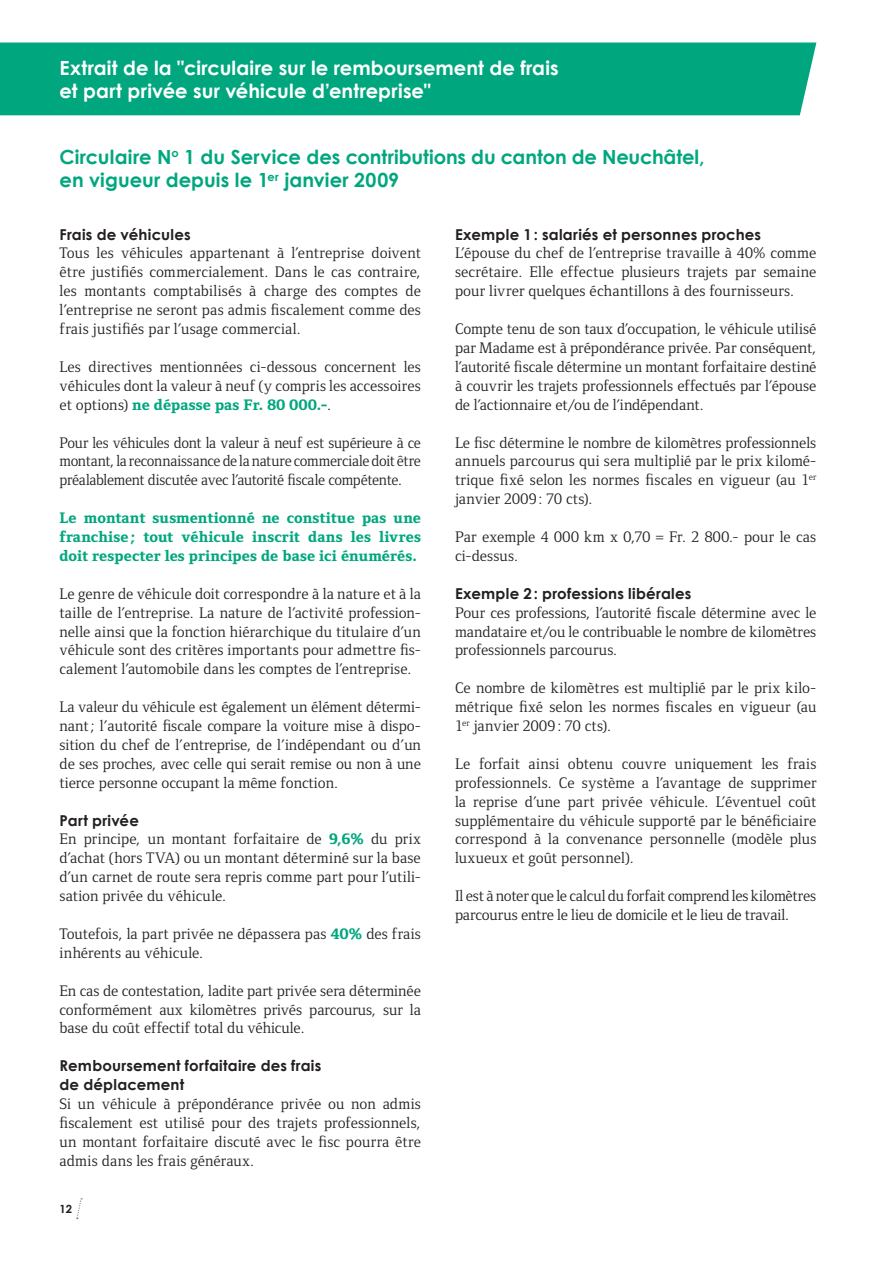
<style>
.page{position:relative;width:893px;height:1263px;background:#fff}
.page>*{position:absolute;margin:0;border:0;box-sizing:border-box;transform-origin:0 0}
.CHAPEAU{font:700 19.5px "Century Gothic";color:#00a77e}
.TITRE_HAUT_DE_PAGE{font:700 19.5px/23.4px "Century Gothic";letter-spacing:.005em;color:#fff}
.TEXTE_COURANT{font:15.75px/18.9px "Foundry Form Serif";color:#231f20;text-align:justify}
.TEXTE_COURANT_EXTRA{font:800 15.75px/18.9px "Foundry Form Serif";letter-spacing:.01em;color:#00a77e;text-align:justify}
.TITRE_TEXTE_COURANT{font:700 15px/18.9px "Century Gothic";letter-spacing:.015em;color:#231f20}
.t1{font:700 11.25px "Century Gothic";color:#231f20}
.s1{font-weight:800;color:#00a77e}
</style>
<div class="page">
<svg style="left:76px;top:1198px;width:6px;height:21px"></svg>
<div style="left:0;top:43px;width:816px;height:72px;background:#00a77e"></div>
<p class="TITRE_HAUT_DE_PAGE" style="left:60px;top:55px;width:501px">Extrait de la "circulaire sur le remboursement de frais et part privée sur véhicule d’entreprise"</p>
<p class="CHAPEAU" style="left:60px;top:145px;width:646px">Circulaire N<sup>o</sup> 1 du Service des contributions du canton de Neuchâtel,</p>
<p class="CHAPEAU" style="left:60px;top:168px;width:341px">en vigueur depuis le 1<sup>er</sup> janvier 2009</p>
<p class="TITRE_TEXTE_COURANT" style="left:60px;top:224px;width:133px">Frais de véhicules</p>
<p class="TEXTE_COURANT" style="left:60px;top:244px;width:363px">Tous les véhicules appartenant à l’entreprise doivent être justifiés commercialement. Dans le cas contraire, les montants comptabilisés à charge des comptes de l’entreprise ne seront pas admis fiscalement comme des frais justifiés par l’usage commercial.</p>
<p class="TEXTE_COURANT" style="left:60px;top:357px;width:363px">Les directives mentionnées ci-dessous concernent les véhicules dont la valeur à neuf (y compris les accessoires et options) <span class="s1">ne dépasse pas Fr. 80 000.-</span>.</p>
<p class="TEXTE_COURANT" style="left:60px;top:433px;width:363px">Pour les véhicules dont la valeur à neuf est supérieure à ce montant, la reconnaissance de la nature commerciale doit être préalablement discutée avec l’autorité fiscale compétente.</p>
<p class="TEXTE_COURANT_EXTRA" style="left:60px;top:508px;width:363px">Le montant susmentionné ne constitue pas une franchise; tout véhicule inscrit dans les livres doit respecter les principes de base ici énumérés.</p>
<p class="TEXTE_COURANT" style="left:60px;top:584px;width:363px">Le genre de véhicule doit correspondre à la nature et à la taille de l’entreprise. La nature de l’activité profession&shy;nelle ainsi que la fonction hiérarchique du titulaire d’un véhicule sont des critères importants pour admettre fis&shy;calement l’automobile dans les comptes de l’entreprise.</p>
<p class="TEXTE_COURANT" style="left:60px;top:697px;width:363px">La valeur du véhicule est également un élément détermi&shy;nant; l’autorité fiscale compare la voiture mise à dispo&shy;sition du chef de l’entreprise, de l’indépendant ou d’un de ses proches, avec celle qui serait remise ou non à une tierce personne occupant la même fonction.</p>
<p class="TITRE_TEXTE_COURANT" style="left:60px;top:810px;width:81px">Part privée</p>
<p class="TEXTE_COURANT" style="left:60px;top:830px;width:363px">En principe, un montant forfaitaire de <span class="s1">9,6%</span> du prix d’achat (hors TVA) ou un montant déterminé sur la base d’un carnet de route sera repris comme part pour l’utili&shy;sation privée du véhicule.</p>
<p class="TEXTE_COURANT" style="left:60px;top:924px;width:363px">Toutefois, la part privée ne dépassera pas <span class="s1">40%</span> des frais inhérents au véhicule.</p>
<p class="TEXTE_COURANT" style="left:60px;top:981px;width:363px">En cas de contestation, ladite part privée sera déterminée conformément aux kilomètres privés parcourus, sur la base du coût effectif total du véhicule.</p>
<p class="TITRE_TEXTE_COURANT" style="left:60px;top:1056px;width:263px">Remboursement forfaitaire des frais de déplacement</p>
<p class="TEXTE_COURANT" style="left:60px;top:1094px;width:363px">Si un véhicule à prépondérance privée ou non admis fiscalement est utilisé pour des trajets professionnels, un montant forfaitaire discuté avec le fisc pourra être admis dans les frais généraux.</p>
<p class="t1" style="left:60px;top:1202px;width:14px">12</p>
<p class="TITRE_TEXTE_COURANT" style="left:455px;top:224px;width:308px">Exemple 1: salariés et personnes proches</p>
<p class="TEXTE_COURANT" style="left:455px;top:244px;width:363px">L’épouse du chef de l’entreprise travaille à 40% comme secrétaire. Elle effectue plusieurs trajets par semaine pour livrer quelques échantillons à des fournisseurs.</p>
<p class="TEXTE_COURANT" style="left:455px;top:319px;width:363px">Compte tenu de son taux d’occupation, le véhicule utilisé par Madame est à prépondérance privée. Par conséquent, l’autorité fiscale détermine un montant forfaitaire destiné à couvrir les trajets professionnels effectués par l’épouse de l’actionnaire et/ou de l’indépendant.</p>
<p class="TEXTE_COURANT" style="left:455px;top:433px;width:363px">Le fisc détermine le nombre de kilomètres professionnels annuels parcourus qui sera multiplié par le prix kilomé&shy;trique fixé selon les normes fiscales en vigueur (au 1<sup>er </sup>janvier 2009 : 70 cts).</p>
<p class="TEXTE_COURANT" style="left:455px;top:527px;width:363px">Par exemple 4 000 km x 0,70 = Fr. 2 800.- pour le cas ci-dessus.</p>
<p class="TITRE_TEXTE_COURANT" style="left:455px;top:583px;width:238px">Exemple 2: professions libérales</p>
<p class="TEXTE_COURANT" style="left:455px;top:603px;width:363px">Pour ces professions, l’autorité fiscale détermine avec le mandataire et/ou le contribuable le nombre de kilomètres professionnels parcourus.</p>
<p class="TEXTE_COURANT" style="left:455px;top:678px;width:363px">Ce nombre de kilomètres est multiplié par le prix kilo&shy;métrique fixé selon les normes fiscales en vigueur (au 1<sup>er</sup> janvier 2009 : 70 cts).</p>
<p class="TEXTE_COURANT" style="left:455px;top:754px;width:363px">Le forfait ainsi obtenu couvre uniquement les frais professionnels. Ce système a l’avantage de supprimer la reprise d’une part privée véhicule. L’éventuel coût supplémentaire du véhicule supporté par le bénéficiaire correspond à la convenance personnelle (modèle plus luxueux et goût personnel).</p>
<p class="TEXTE_COURANT" style="left:455px;top:886px;width:363px">Il est à noter que le calcul du forfait comprend les kilomètres parcourus entre le lieu de domicile et le lieu de travail.</p>
</div>
